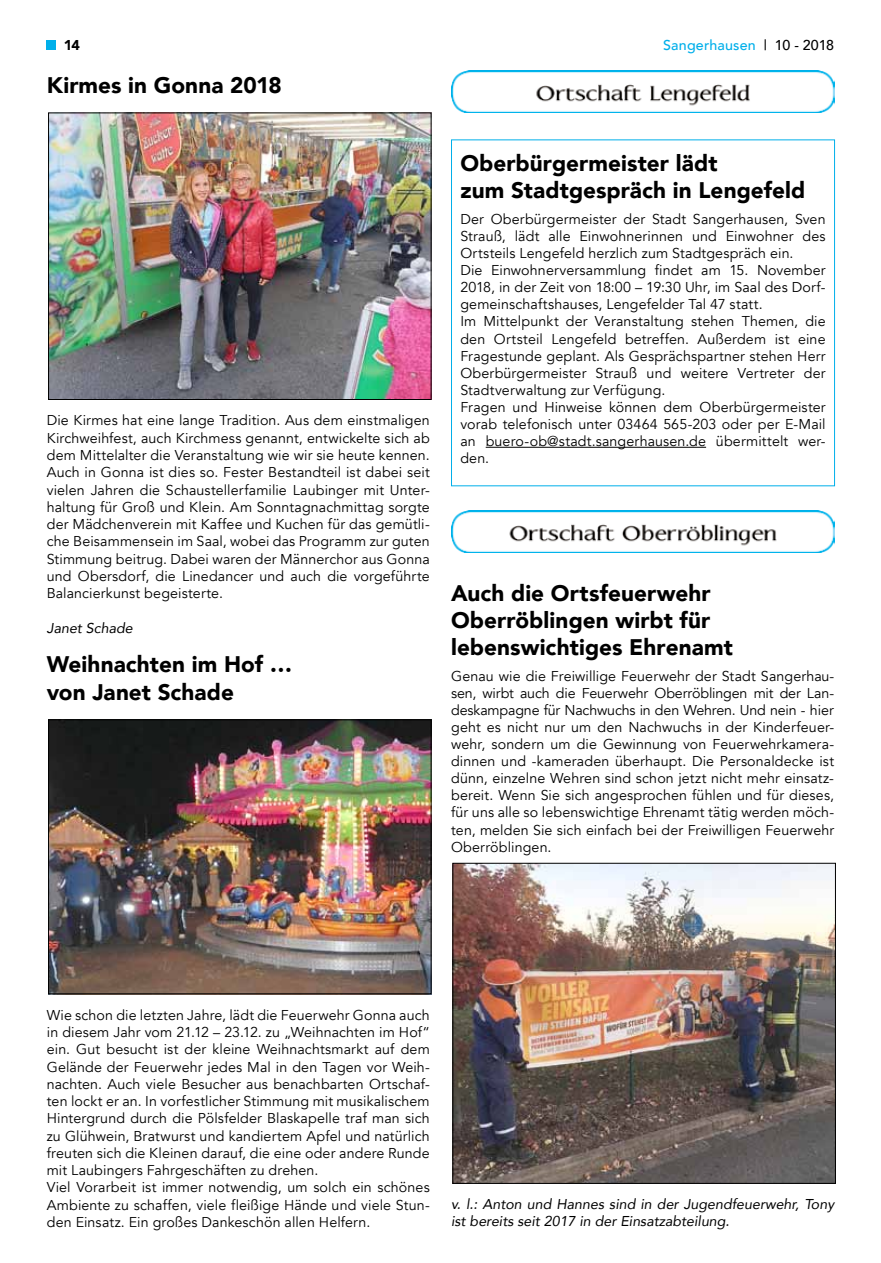
<style>
.page{position:relative;width:881px;height:1263px;background:#fff}
.page>*{position:absolute;margin:0;border:0;box-sizing:border-box;transform-origin:0 0}
.t1{font:900 22.5px/27px "Avenir";letter-spacing:.005em;color:#000}
.t2{font:14.25px/17.1px "Avenir";letter-spacing:.01em;color:#000;text-align:justify}
.t3{font:italic 14.25px/17.1px "Avenir";color:#000}
.t4{font:500 14.25px "Avenir";letter-spacing:.01em;color:#00afea}
.t5{font:900 14.25px "Avenir";color:#000}
.s1{color:#000}
</style>
<div class="page">
<div style="left:47px;top:40px;width:9px;height:9px;background:#00afea"></div>
<img style="left:50px;top:115px;width:379px;height:283px">
<div style="left:48px;top:113px;width:383px;height:287px;border:1px solid #000"></div>
<img style="left:50px;top:722px;width:379px;height:270px">
<div style="left:48px;top:720px;width:383px;height:274px;border:1px solid #000"></div>
<img style="left:451px;top:70px;width:382px;height:43px">
<hr style="left:485px;top:447px;width:220px;height:1px;background:#000">
<img style="left:451px;top:510px;width:382px;height:43px">
<img style="left:454px;top:865px;width:379px;height:316px">
<div style="left:452px;top:863px;width:383px;height:320px;border:1px solid #000"></div>
<p class="t5" style="left:64px;top:33px;width:18px">14</p>
<p class="t4" style="left:663px;top:33px;width:172px">Sangerhausen <span class="s1">| 10 - 2018</span></p>
<h1 class="t1" style="left:47px;top:71px;width:236px">Kirmes in Gonna 2018</h1>
<p class="t2" style="left:47px;top:412px;width:384px">Die Kirmes hat eine lange Tradition. Aus dem einstmaligen Kirchweihfest, auch Kirchmess genannt, entwickelte sich ab dem Mittelalter die Veranstaltung wie wir sie heute kennen.<br>Auch in Gonna ist dies so. Fester Bestandteil ist dabei seit vielen Jahren die Schaustellerfamilie Laubinger mit Unter&shy;haltung für Groß und Klein. Am Sonntagnachmittag sorgte der Mädchenverein mit Kaffee und Kuchen für das gemütli&shy;che Beisammensein im Saal, wobei das Programm zur guten Stimmung beitrug. Dabei waren der Männerchor aus Gonna und Obersdorf, die Linedancer und auch die vorgeführte Balancierkunst begeisterte.</p>
<p class="t3" style="left:47px;top:619px;width:87px">Janet Schade</p>
<h1 class="t1" style="left:47px;top:650px;width:247px">Weihnachten im Hof … von Janet Schade</h1>
<h1 class="t1" style="left:460px;top:149px;width:346px">Oberbürgermeister lädt<br>zum Stadtgespräch in Lengefeld</h1>
<p class="t2" style="left:460px;top:211px;width:366px;text-align:left">Der Oberbürgermeister der Stadt Sangerhausen, Sven Strauß, lädt alle Einwohnerinnen und Einwohner des Ortsteils Lengefeld herzlich zum Stadtgespräch ein.<br>Die Einwohnerversammlung findet am 15. November 2018, in der Zeit von 18:00 – 19:30 Uhr, im Saal des Dorf&shy;gemeinschaftshauses, Lengefelder Tal 47 statt.<br>Im Mittelpunkt der Veranstaltung stehen Themen, die den Ortsteil Lengefeld betreffen. Außerdem ist eine Fragestunde geplant. Als Gesprächspartner stehen Herr Oberbürgermeister Strauß und weitere Vertreter der Stadtverwaltung zur Verfügung.<br>Fragen und Hinweise können dem Oberbürgermeister vorab telefonisch unter 03464 565-203 oder per E-Mail an buero-ob@stadt.sangerhausen.de übermittelt wer&shy;den.</p>
<h1 class="t1" style="left:451px;top:579px;width:283px">Auch die Ortsfeuerwehr<br>Oberröblingen wirbt für lebenswichtiges Ehrenamt</h1>
<p class="t2" style="left:451px;top:667px;width:384px">Genau wie die Freiwillige Feuerwehr der Stadt Sangerhau&shy;sen, wirbt auch die Feuerwehr Oberröblingen mit der Lan&shy;deskampagne für Nachwuchs in den Wehren. Und nein - hier geht es nicht nur um den Nachwuchs in der Kinderfeuer&shy;wehr, sondern um die Gewinnung von Feuerwehrkamera&shy;dinnen und -kameraden überhaupt. Die Personaldecke ist dünn, einzelne Wehren sind schon jetzt nicht mehr einsatz&shy;bereit. Wenn Sie sich angesprochen fühlen und für dieses, für uns alle so lebenswichtige Ehrenamt tätig werden möch&shy;ten, melden Sie sich einfach bei der Freiwilligen Feuerwehr Oberröblingen.</p>
<p class="t2" style="left:47px;top:1006px;width:384px;text-align:left">Wie schon die letzten Jahre, lädt die Feuerwehr Gonna auch in diesem Jahr vom 21.12 – 23.12. zu „Weihnachten im Hof“ ein. Gut besucht ist der kleine Weihnachtsmarkt auf dem Gelände der Feuerwehr jedes Mal in den Tagen vor Weih&shy;nachten. Auch viele Besucher aus benachbarten Ortschaf&shy;ten lockt er an. In vorfestlicher Stimmung mit musikalischem Hintergrund durch die Pölsfelder Blaskapelle traf man sich zu Glühwein, Bratwurst und kandiertem Apfel und natürlich freuten sich die Kleinen darauf, die eine oder andere Runde mit Laubingers Fahrgeschäften zu drehen.<br>Viel Vorarbeit ist immer notwendig, um solch ein schönes Ambiente zu schaffen, viele fleißige Hände und viele Stun&shy;den Einsatz. Ein großes Dankeschön allen Helfern.</p>
<p class="t3" style="left:451px;top:1195px;width:384px">v. l.: Anton und Hannes sind in der Jugendfeuerwehr, Tony ist bereits seit 2017 in der Einsatzabteilung.</p>
</div>
